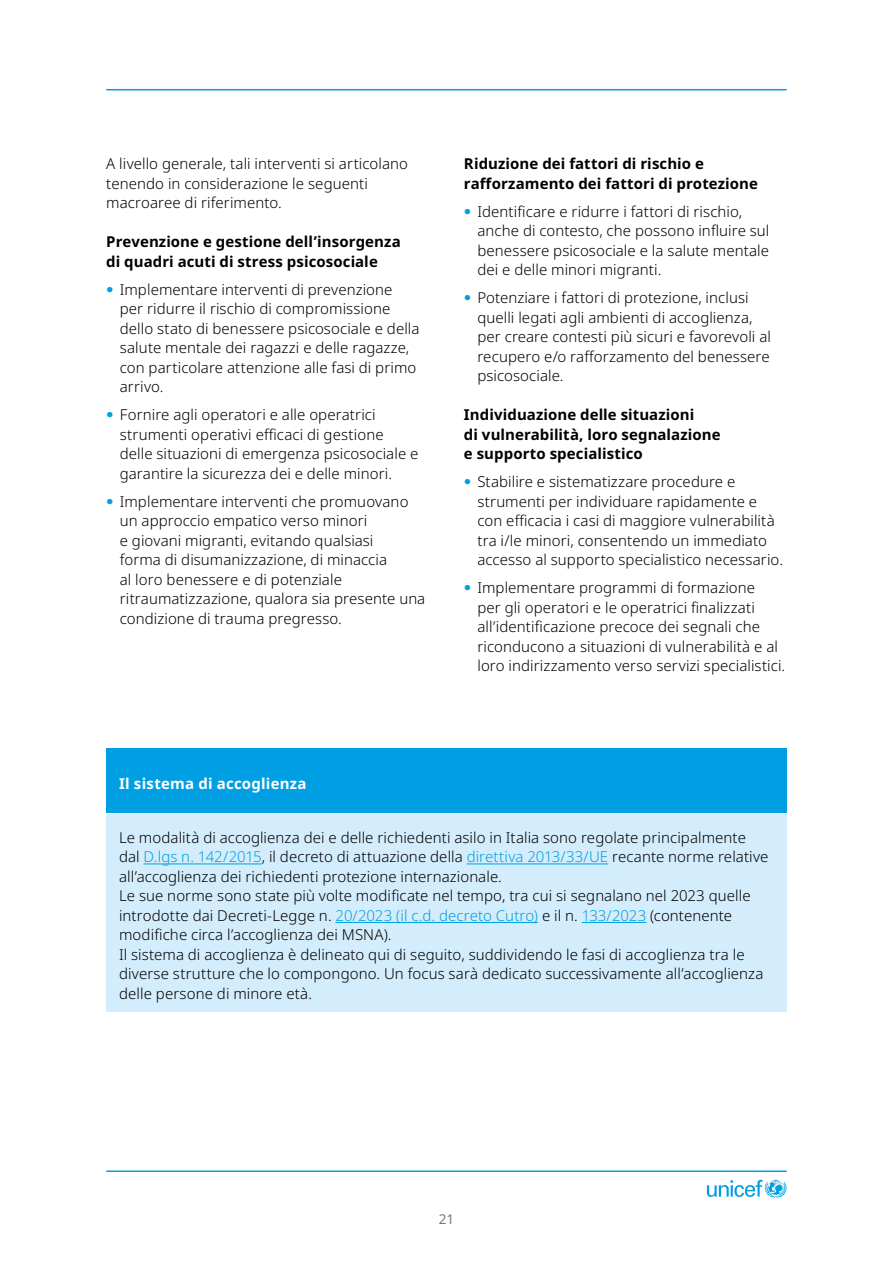
<style>
.page{position:relative;width:893px;height:1263px;background:#fff}
.page>*{position:absolute;margin:0;border:0;box-sizing:border-box;transform-origin:0 0}
.t1{font:300 15px/19.5px "Noto Sans";letter-spacing:.005em;color:#000}
.t2{font:700 15px/19.5px "Noto Sans";letter-spacing:.005em;color:#000}
.t3{font:700 15px "Noto Sans";letter-spacing:.015em;color:#fff}
.t4{font:13.5px "Noto Sans";color:#77777a}
.s1{font-family:"Univers LT Std";color:#009fe3}
.s2{color:#009fe3}
</style>
<div class="page">
<div style="left:106px;top:814px;width:681px;height:198px;background:#d4edfc"></div>
<hr style="left:144px;top:863px;width:118px;height:1px;background:#009fe3">
<hr style="left:467px;top:863px;width:141px;height:1px;background:#009fe3">
<hr style="left:336px;top:922px;width:202px;height:1px;background:#009fe3">
<hr style="left:582px;top:922px;width:64px;height:1px;background:#009fe3">
<div style="left:106px;top:748px;width:681px;height:65px;background:#009fe3"></div>
<hr style="left:106px;top:89px;width:681px;height:1px;background:#009fe3">
<hr style="left:106px;top:1170px;width:681px;height:2px;background:#009fe3">
<svg style="left:707px;top:1180px;width:80px;height:19px"></svg>
<p class="t1" style="left:106px;top:154px;width:303px">A livello generale, tali interventi si articolano tenendo in considerazione le seguenti macroaree di riferimento.</p>
<p class="t2" style="left:106px;top:232px;width:296px">Prevenzione e gestione dell’insorgenza di quadri acuti di stress psicosociale</p>
<p class="t1" style="left:120px;top:280px;width:301px;text-indent:-14px"><span class="s1">•</span> Implementare interventi di prevenzione per ridurre il rischio di compromissione dello stato di benessere psicosociale e della salute mentale dei ragazzi e delle ragazze, con particolare attenzione alle fasi di primo arrivo.</p>
<p class="t1" style="left:120px;top:405px;width:300px;text-indent:-14px"><span class="s1">•</span> Fornire agli operatori e alle operatrici strumenti operativi efficaci di gestione delle situazioni di emergenza psicosociale e garantire la sicurezza dei e delle minori.</p>
<p class="t1" style="left:120px;top:492px;width:307px;text-indent:-14px"><span class="s1">•</span> Implementare interventi che promuovano un approccio empatico verso minori<br>e giovani migranti, evitando qualsiasi<br>forma di disumanizzazione, di minaccia<br>al loro benessere e di potenziale ritraumatizzazione, qualora sia presente una condizione di trauma pregresso.</p>
<p class="t2" style="left:464px;top:154px;width:296px">Riduzione dei fattori di rischio e rafforzamento dei fattori di protezione</p>
<p class="t1" style="left:477px;top:202px;width:293px;text-indent:-14px"><span class="s1">•</span> Identificare e ridurre i fattori di rischio, anche di contesto, che possono influire sul benessere psicosociale e la salute mentale dei e delle minori migranti.</p>
<p class="t1" style="left:477px;top:288px;width:295px;text-indent:-14px"><span class="s1">•</span> Potenziare i fattori di protezione, inclusi quelli legati agli ambienti di accoglienza, per creare contesti più sicuri e favorevoli al recupero e/o rafforzamento del benessere psicosociale.</p>
<p class="t2" style="left:464px;top:405px;width:258px">Individuazione delle situazioni<br>di vulnerabilità, loro segnalazione e supporto specialistico</p>
<p class="t1" style="left:477px;top:472px;width:307px;text-indent:-14px"><span class="s1">•</span> Stabilire e sistematizzare procedure e strumenti per individuare rapidamente e con efficacia i casi di maggiore vulnerabilità tra i/le minori, consentendo un immediato accesso al supporto specialistico necessario.</p>
<p class="t1" style="left:477px;top:578px;width:309px;text-indent:-14px"><span class="s1">•</span> Implementare programmi di formazione<br>per gli operatori e le operatrici finalizzati all’identificazione precoce dei segnali che riconducono a situazioni di vulnerabilità e al loro indirizzamento verso servizi specialistici.</p>
<p class="t3" style="left:119px;top:773px;width:189px">Il sistema di accoglienza</p>
<p class="t1" style="left:119px;top:828px;width:651px">Le modalità di accoglienza dei e delle richiedenti asilo in Italia sono regolate principalmente dal <span class="s2">D.lgs n. 142/2015</span>, il decreto di attuazione della <span class="s2">direttiva 2013/33/UE</span> recante norme relative all’accoglienza dei richiedenti protezione internazionale.<br>Le sue norme sono state più volte modificate nel tempo, tra cui si segnalano nel 2023 quelle introdotte dai Decreti-Legge n. <span class="s2">20/2023 (il c.d. decreto Cutro)</span> e il n. <span class="s2">133/2023</span> (contenente modifiche circa l’accoglienza dei MSNA).<br>Il sistema di accoglienza è delineato qui di seguito, suddividendo le fasi di accoglienza tra le diverse strutture che lo compongono. Un focus sarà dedicato successivamente all’accoglienza delle persone di minore età.</p>
<p class="t4" style="left:439px;top:1209px;width:17px">21</p>
</div>
